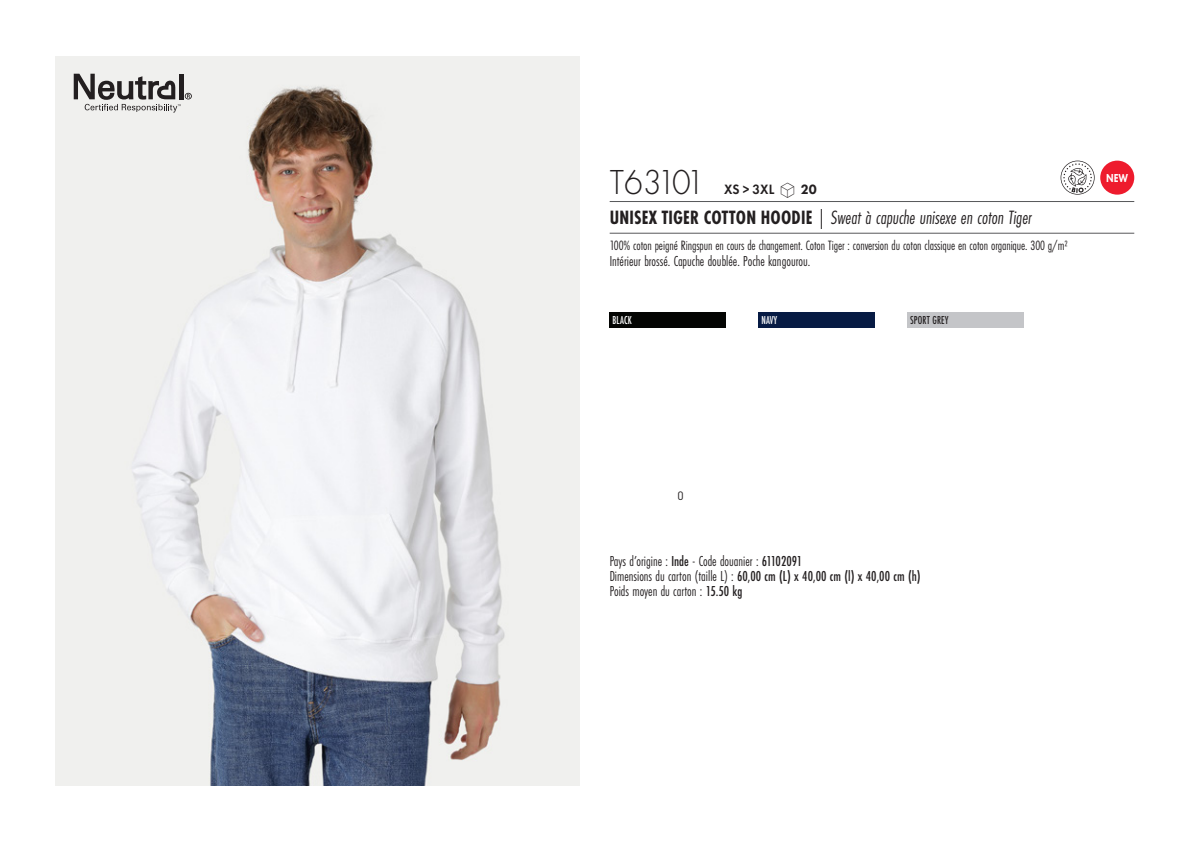
<style>
.page{position:relative;width:1191px;height:842px;background:#fff}
.page>*{position:absolute;margin:0;border:0;box-sizing:border-box;transform-origin:0 0}
.t1{font:300 36px "Futura PT";letter-spacing:-.11em;color:#231f20;scale:.95 1}
.t2{font:italic 20px "Futura PT Cond";color:#231f20;scale:.95 1}
.t3{font:15px "Futura PT Cond";color:#231f20;scale:.95 1}
.t4{font:500 15px "Futura PT Cond";color:#231f20;scale:.95 1}
.grammage_2020{font:14px "Futura PT Cond";letter-spacing:-.005em;color:#231f20;scale:.95 1}
.t5{font:600 14px "Futura PT";color:#231f20;scale:.95 1}
.Coloris_nuancier_bla{font:500 12px "Futura PT Cond";letter-spacing:.01em;color:#fff;scale:.9 1}
.Coloris_nuancier_bla-2{font:500 12px "Futura PT Cond";letter-spacing:.01em;color:#231f20;scale:.9 1}
.nuancier_bloc_packsh{font:800 12px "Futura PT";color:#fff;scale:.8 1}
._88_tailles_tab_maig{font:12px "DIN Pro";color:#231f20}
.s1{font-family:"Linotype Shapeshifter";font-weight:400;font-size:20px}
.s2{font-weight:800}
.s3{font-weight:700;font-style:normal}
.s4{font-weight:500}
.s5{font-weight:400}
</style>
<div class="page">
<img style="left:55px;top:57px;width:524px;height:728px">
<svg style="left:74px;top:74px;width:118px;height:39px;background:#adacab"></svg>
<div style="left:609px;top:312px;width:117px;height:16px;background:#040503"></div>
<div style="left:758px;top:312px;width:116px;height:16px;background:#071b44"></div>
<div style="left:907px;top:312px;width:116px;height:16px;background:#c4c5c8"></div>
<svg style="left:1060px;top:161px;width:34px;height:34px"></svg>
<div style="left:1100px;top:161px;width:34px;height:34px;background:#ee1b2d;border-radius:50%"></div>
<hr style="left:609px;top:201px;width:525px;height:1px;background:#57585a">
<hr style="left:609px;top:233px;width:525px;height:1px;background:#57585a">
<p class="t1" style="left:610px;top:162px;width:101px">T63101</p>
<p class="t5" style="left:724px;top:181px;width:99px">XS &gt; 3XL <span class="s1">S</span> <span class="s2">20</span></p>
<p class="t2" style="left:610px;top:206px;width:446px"><span class="s3">UNISEX TIGER COTTON HOODIE</span> | Sweat à capuche unisexe en coton Tiger</p>
<p class="grammage_2020" style="left:609px;top:238px;width:483px">100% coton peigné Ringspun en cours de changement. Coton Tiger : conversion du coton classique en coton organique. 300 g/m2</p>
<p class="t3" style="left:609px;top:253px;width:213px">Intérieur brossé. Capuche doublée. Poche kangourou.</p>
<p class="Coloris_nuancier_bla" style="left:612px;top:313px;width:23px">BLACK</p>
<p class="Coloris_nuancier_bla" style="left:761px;top:313px;width:19px">NAVY</p>
<p class="Coloris_nuancier_bla-2" style="left:910px;top:313px;width:44px">SPORT GREY</p>
<p class="nuancier_bloc_packsh" style="left:1106px;top:171px;width:29px">NEW</p>
<p class="_88_tailles_tab_maig" style="left:677px;top:486px;width:8px">0</p>
<p class="t3" style="left:609px;top:552px;width:204px">Pays d’origine : <span class="s4">Inde</span> - Code douanier : <span class="s4">61102091</span></p>
<p class="t4" style="left:609px;top:567px;width:329px"><span class="s5">Dimensions du carton (taille L) :</span> 60,00 cm (L) x 40,00 cm (l) x 40,00 cm (h)</p>
<p class="t3" style="left:609px;top:582px;width:141px">Poids moyen du carton : <span class="s4">15.50 kg</span></p>
</div>
